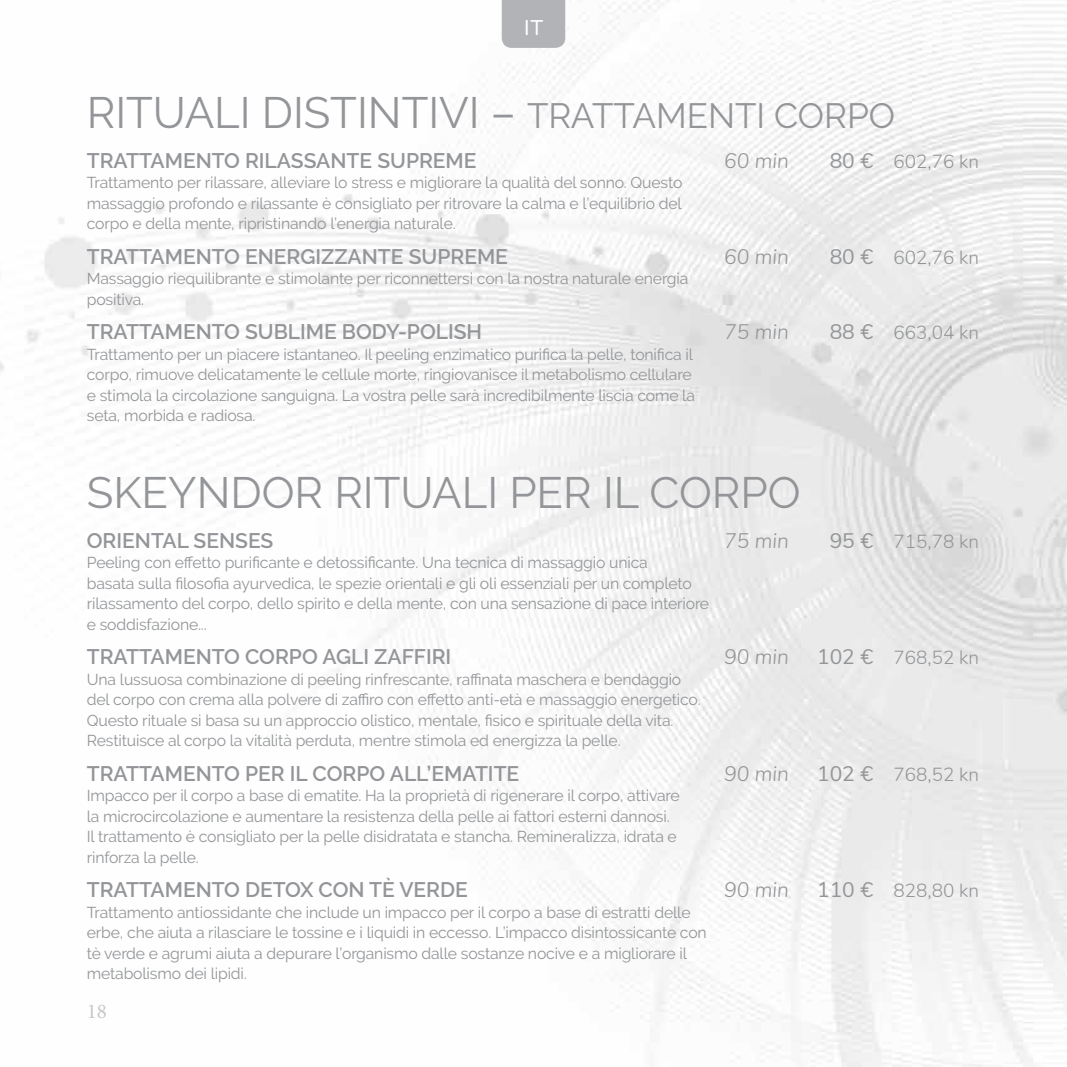
<style>
.page{position:relative;width:1067px;height:1067px;background:#fff}
.page>*{position:absolute;margin:0;border:0;box-sizing:border-box;transform-origin:0 0}
.t1{font:43.75px "Raleway";color:#939598}
.t2{font:600 21px "Raleway";color:#939598}
.t3{font:italic 300 21px "Nunito";color:#939598}
.t4{font:21px "Minion Pro";color:#c7c8ca}
.t5{font:500 21px "Raleway";color:#fff}
.t6{font:300 18.9px "Nunito";color:#939598}
.t7{font:15.75px/20.5px "Raleway";letter-spacing:-.01em;color:#939598}
.s1{font-size:35px}
.s2{font-weight:400;font-size:21px}
</style>
<div class="page">
<img style="left:0;top:0;width:1067px;height:1067px">
<div style="left:502px;top:0;width:63px;height:48px;background:#b2b3b7"></div>
<h2 class="t5" style="left:524px;top:15px;width:21px">IT</h2>
<h1 class="t1" style="left:87px;top:87px;width:809px">RITUALI DISTINTIVI – <span class="s1">TRATTAMENTI CORPO</span></h1>
<h2 class="t2" style="left:87px;top:148px;width:391px">TRATTAMENTO RILASSANTE SUPREME</h2>
<h2 class="t3" style="left:724px;top:145px;width:66px">60 min</h2>
<p class="t6" style="left:829px;top:147px;width:151px"><span class="s2">80 €</span> 602,76 kn</p>
<p class="t7" style="left:87px;top:172px;width:597px;text-align:justify">Trattamento per rilassare, alleviare lo stress e migliorare la qualità del sonno. Questo massaggio profondo e rilassante è consigliato per ritrovare la calma e l’equilibrio del corpo e della mente, ripristinando l’energia naturale.</p>
<h2 class="t2" style="left:87px;top:244px;width:422px">TRATTAMENTO ENERGIZZANTE SUPREME</h2>
<h2 class="t3" style="left:724px;top:241px;width:66px">60 min</h2>
<p class="t6" style="left:829px;top:243px;width:151px"><span class="s2">80 €</span> 602,76 kn</p>
<p class="t7" style="left:87px;top:268px;width:603px">Massaggio riequilibrante e stimolante per riconnettersi con la nostra naturale energia positiva.</p>
<h2 class="t2" style="left:87px;top:320px;width:397px">TRATTAMENTO SUBLIME BODY-POLISH</h2>
<h2 class="t3" style="left:724px;top:316px;width:66px">75 min</h2>
<p class="t6" style="left:829px;top:319px;width:151px"><span class="s2">88 €</span> 663,04 kn</p>
<p class="t7" style="left:87px;top:344px;width:609px">Trattamento per un piacere istantaneo. Il peeling enzimatico purifica la pelle, tonifica il corpo, rimuove delicatamente le cellule morte, ringiovanisce il metabolismo cellulare e stimola la circolazione sanguigna. La vostra pelle sarà incredibilmente liscia come la seta, morbida e radiosa.</p>
<h1 class="t1" style="left:87px;top:467px;width:715px">SKEYNDOR RITUALI PER IL CORPO</h1>
<h2 class="t2" style="left:87px;top:528px;width:188px">ORIENTAL SENSES</h2>
<h2 class="t3" style="left:724px;top:525px;width:66px">75 min</h2>
<p class="t6" style="left:829px;top:527px;width:151px"><span class="s2">95 €</span> 715,78 kn</p>
<p class="t7" style="left:87px;top:552px;width:624px">Peeling con effetto purificante e detossificante. Una tecnica di massaggio unica<br>basata sulla filosofia ayurvedica, le spezie orientali e gli oli essenziali per un completo rilassamento del corpo, dello spirito e della mente, con una sensazione di pace interiore e soddisfazione...</p>
<h2 class="t2" style="left:87px;top:645px;width:366px">TRATTAMENTO CORPO AGLI ZAFFIRI</h2>
<h2 class="t3" style="left:724px;top:641px;width:66px">90 min</h2>
<p class="t6" style="left:817px;top:644px;width:163px"><span class="s2">102 €</span> 768,52 kn</p>
<p class="t7" style="left:87px;top:669px;width:615px">Una lussuosa combinazione di peeling rinfrescante, raffinata maschera e bendaggio del corpo con crema alla polvere di zaffiro con effetto anti-età e massaggio energetico.<br>Questo rituale si basa su un approccio olistico, mentale, fisico e spirituale della vita.<br>Restituisce al corpo la vitalità perduta, mentre stimola ed energizza la pelle.</p>
<h2 class="t2" style="left:87px;top:761px;width:434px">TRATTAMENTO PER IL CORPO ALL’EMATITE</h2>
<h2 class="t3" style="left:724px;top:758px;width:66px">90 min</h2>
<p class="t6" style="left:817px;top:760px;width:163px"><span class="s2">102 €</span> 768,52 kn</p>
<p class="t7" style="left:87px;top:785px;width:594px">Impacco per il corpo a base di ematite. Ha la proprietà di rigenerare il corpo, attivare la microcircolazione e aumentare la resistenza della pelle ai fattori esterni dannosi.<br>Il trattamento è consigliato per la pelle disidratata e stancha. Remineralizza, idrata e rinforza la pelle.</p>
<h2 class="t2" style="left:87px;top:878px;width:382px">TRATTAMENTO DETOX CON TÈ VERDE</h2>
<h2 class="t3" style="left:724px;top:874px;width:66px">90 min</h2>
<p class="t6" style="left:817px;top:877px;width:163px"><span class="s2">110 €</span> 828,80 kn</p>
<p class="t7" style="left:87px;top:902px;width:621px">Trattamento antiossidante che include un impacco per il corpo a base di estratti delle erbe, che aiuta a rilasciare le tossine e i liquidi in eccesso. L’impacco disintossicante con tè verde e agrumi aiuta a depurare l’organismo dalle sostanze nocive e a migliorare il metabolismo dei lipidi.</p>
<h2 class="t4" style="left:87px;top:997px;width:22px">18</h2>
</div>
